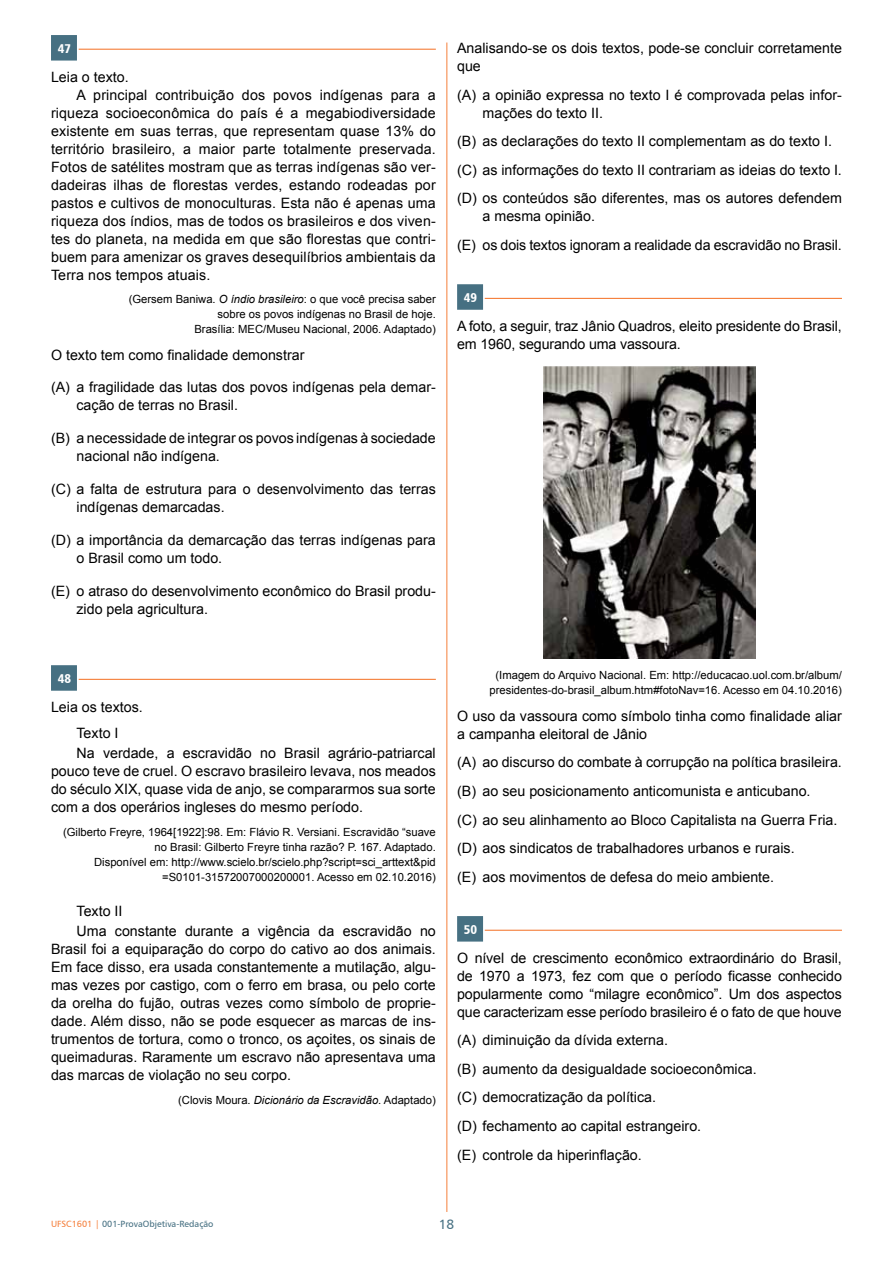
<style>
.page{position:relative;width:893px;height:1263px;background:#fff}
.page>*{position:absolute;margin:0;border:0;box-sizing:border-box;transform-origin:0 0}
.t1{font:14.25px/18px "Arial";color:#000}
.t2{font:13.5px "Humanist 777 BT Roman B";color:#467082}
.t3{font:12.75px "Humanist 777 BT Black Condensed B";color:#fff}
.t4{font:11.25px/15px "Arial";color:#000;text-align:right}
.t5{font:9px "Humanist 777 BT Roman B";color:#467082}
.s1{font-style:italic}
.s2{color:#f57f3b}
</style>
<div class="page">
<hr style="left:446px;top:43px;width:1px;height:1169px;background:#f57f3b">
<div style="left:457px;top:284px;width:26px;height:26px;background:#467082"></div>
<hr style="left:485px;top:298px;width:357px;height:1px;background:#f57f3b">
<div style="left:457px;top:916px;width:26px;height:25px;background:#467082"></div>
<hr style="left:485px;top:930px;width:357px;height:1px;background:#f57f3b">
<img style="left:543px;top:366px;width:213px;height:292px">
<div style="left:51px;top:35px;width:26px;height:26px;background:#467082"></div>
<hr style="left:79px;top:49px;width:357px;height:1px;background:#f57f3b">
<div style="left:51px;top:665px;width:26px;height:26px;background:#467082"></div>
<hr style="left:79px;top:679px;width:357px;height:1px;background:#f57f3b">
<p class="t3" style="left:58px;top:40px;width:15px">47</p>
<p class="t1" style="left:51px;top:68px;width:79px">Leia o texto.</p>
<p class="t1" style="left:77px;top:86px;width:361px">A principal contribuição dos povos indígenas para a</p>
<p class="t1" style="left:51px;top:104px;width:386px">riqueza socioeconômica do país é a megabiodiversidade</p>
<p class="t1" style="left:51px;top:122px;width:386px">existente em suas terras, que representam quase 13% do</p>
<p class="t1" style="left:51px;top:140px;width:386px">território brasileiro, a maior parte totalmente preservada.</p>
<p class="t1" style="left:51px;top:158px;width:386px">Fotos de satélites mostram que as terras indígenas são ver-</p>
<p class="t1" style="left:51px;top:176px;width:386px">dadeiras ilhas de florestas verdes, estando rodeadas por</p>
<p class="t1" style="left:51px;top:194px;width:386px">pastos e cultivos de monoculturas. Esta não é apenas uma</p>
<p class="t1" style="left:51px;top:212px;width:386px">riqueza dos índios, mas de todos os brasileiros e dos viven-</p>
<p class="t1" style="left:51px;top:230px;width:386px">tes do planeta, na medida em que são florestas que contri-</p>
<p class="t1" style="left:51px;top:248px;width:386px">buem para amenizar os graves desequilíbrios ambientais da</p>
<p class="t1" style="left:51px;top:266px;width:161px">Terra nos tempos atuais.</p>
<p class="t4" style="left:129px;top:292px;width:309px">(Gersem Baniwa. <span class="s1">O índio brasileiro</span>: o que você precisa saber sobre os povos indígenas no Brasil de hoje.<br>Brasília: MEC/Museu Nacional, 2006. Adaptado)</p>
<p class="t1" style="left:51px;top:346px;width:255px">O texto tem como finalidade demonstrar</p>
<p class="t1" style="left:77px;top:379px;width:361px;text-indent:-26px">(A) a fragilidade das lutas dos povos indígenas pela demar&shy;cação de terras no Brasil.</p>
<p class="t1" style="left:77px;top:429px;width:361px;text-indent:-26px">(B) a necessidade de integrar os povos indígenas à sociedade nacional não indígena.</p>
<p class="t1" style="left:77px;top:480px;width:361px;text-indent:-26px">(C) a falta de estrutura para o desenvolvimento das terras indígenas demarcadas.</p>
<p class="t1" style="left:77px;top:531px;width:361px;text-indent:-26px">(D) a importância da demarcação das terras indígenas para o Brasil como um todo.</p>
<p class="t1" style="left:77px;top:582px;width:361px;text-indent:-26px">(E) o atraso do desenvolvimento econômico do Brasil produ&shy;zido pela agricultura.</p>
<p class="t1" style="left:457px;top:39px;width:386px">Analisando-se os dois textos, pode-se concluir corretamente que</p>
<p class="t1" style="left:483px;top:86px;width:361px;text-indent:-26px">(A) a opinião expressa no texto I é comprovada pelas infor&shy;mações do texto II.</p>
<p class="t1" style="left:457px;top:127px;width:386px;line-height:28.7px">(B) as declarações do texto II complementam as do texto I. (C) as informações do texto II contrariam as ideias do texto I. (D) os conteúdos são diferentes, mas os autores defendem</p>
<p class="t1" style="left:457px;top:202px;width:386px;line-height:28.7px;text-indent:26px">a mesma opinião.<br>(E) os dois textos ignoram a realidade da escravidão no Brasil.</p>
<p class="t3" style="left:464px;top:289px;width:15px">49</p>
<p class="t1" style="left:457px;top:317px;width:386px">A foto, a seguir, traz Jânio Quadros, eleito presidente do Brasil, em 1960, segurando uma vassoura.</p>
<p class="t3" style="left:58px;top:670px;width:15px">48</p>
<p class="t1" style="left:51px;top:693px;width:93px;line-height:26.5px;text-align:center">Leia os textos.<br>Texto I</p>
<p class="t1" style="left:51px;top:744px;width:386px;text-align:justify;text-indent:26px">Na verdade, a escravidão no Brasil agrário-patriarcal pouco teve de cruel. O escravo brasileiro levava, nos meados do século XIX, quase vida de anjo, se compararmos sua sorte com a dos operários ingleses do mesmo período.</p>
<p class="t4" style="left:63px;top:824px;width:374px">(Gilberto Freyre, 1964[1922]:98. Em: Flávio R. Versiani. Escravidão “suave no Brasil: Gilberto Freyre tinha razão? P. 167. Adaptado.<br>Disponível em: http://www.scielo.br/scielo.php?script=sci_arttext&amp;pid =S0101-31572007000200001. Acesso em 02.10.2016)</p>
<p class="t1" style="left:77px;top:901px;width:361px;line-height:20.1px">Texto II<br>Uma constante durante a vigência da escravidão no</p>
<p class="t1" style="left:51px;top:940px;width:386px;text-align:justify">Brasil foi a equiparação do corpo do cativo ao dos animais.<br>Em face disso, era usada constantemente a mutilação, algu&shy;mas vezes por castigo, com o ferro em brasa, ou pelo corte da orelha do fujão, outras vezes como símbolo de proprie&shy;dade. Além disso, não se pode esquecer as marcas de ins&shy;trumentos de tortura, como o tronco, os açoites, os sinais de queimaduras. Raramente um escravo não apresentava uma das marcas de violação no seu corpo.</p>
<p class="t4" style="left:178px;top:1092px;width:259px">(Clovis Moura. <span class="s1">Dicionário da Escravidão</span>. Adaptado)</p>
<p class="t4" style="left:489px;top:668px;width:354px;text-align:center">(Imagem do Arquivo Nacional. Em: http://educacao.uol.com.br/album/ presidentes-do-brasil_album.htm#fotoNav=16. Acesso em 04.10.2016)</p>
<p class="t1" style="left:457px;top:707px;width:386px">O uso da vassoura como símbolo tinha como finalidade aliar a campanha eleitoral de Jânio</p>
<p class="t1" style="left:457px;top:748px;width:386px;line-height:28.7px">(A) ao discurso do combate à corrupção na política brasileira. (B) ao seu posicionamento anticomunista e anticubano.<br>(C) ao seu alinhamento ao Bloco Capitalista na Guerra Fria. (D) aos sindicatos de trabalhadores urbanos e rurais.<br>(E) aos movimentos de defesa do meio ambiente.</p>
<p class="t3" style="left:464px;top:921px;width:15px">50</p>
<p class="t1" style="left:457px;top:949px;width:386px;text-align:justify">O nível de crescimento econômico extraordinário do Brasil, de 1970 a 1973, fez com que o período ficasse conhecido popularmente como “milagre econômico”. Um dos aspectos que caracterizam esse período brasileiro é o fato de que houve</p>
<p class="t1" style="left:457px;top:1026px;width:301px;line-height:28.7px">(A) diminuição da dívida externa.<br>(B) aumento da desigualdade socioeconômica. (C) democratização da política.<br>(D) fechamento ao capital estrangeiro.<br>(E) controle da hiperinflação.</p>
<p class="t5" style="left:51px;top:1218px;width:164px"><span class="s2">UFSC1601 |</span> 001-ProvaObjetiva-Redação</p>
<p class="t2" style="left:439px;top:1215px;width:17px">18</p>
</div>
